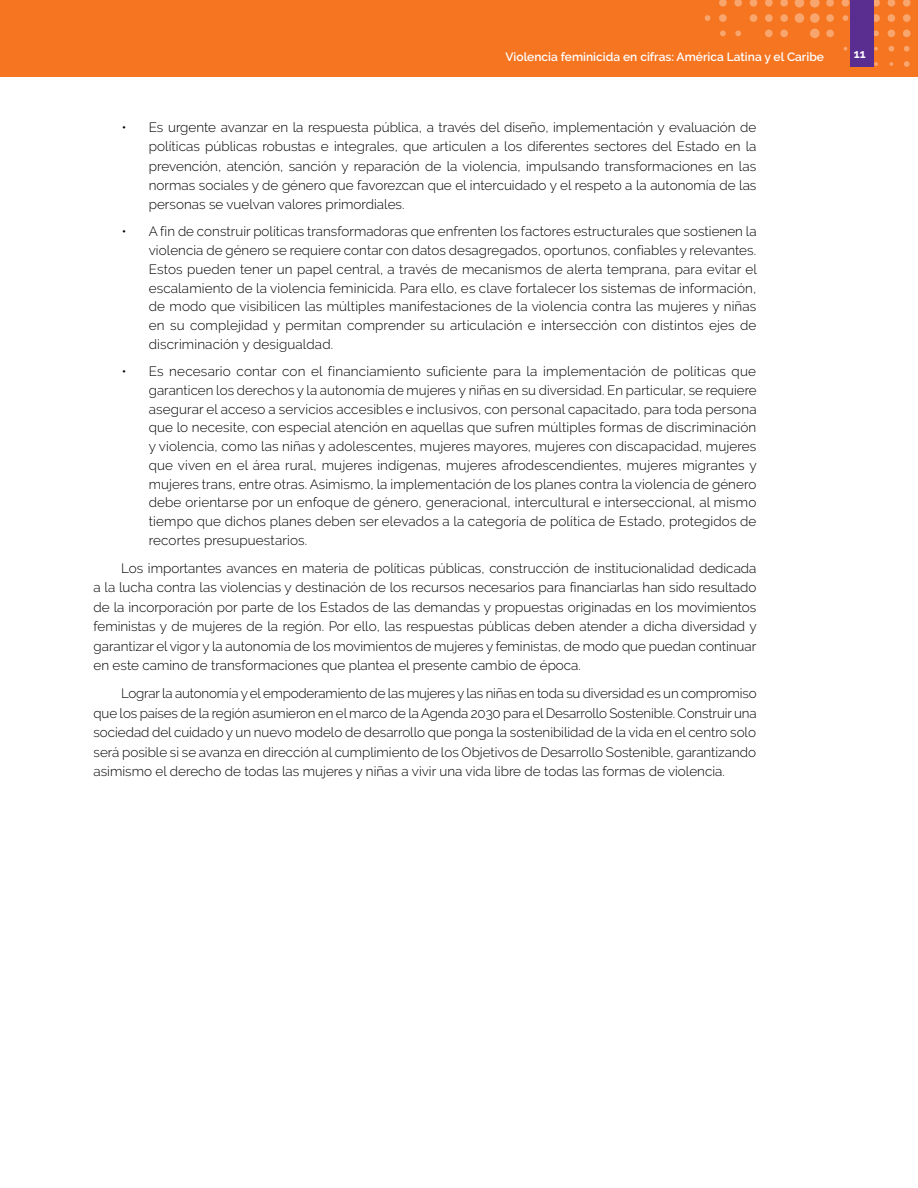
<style>
.page{position:relative;width:918px;height:1188px;background:#fff}
.page>*{position:absolute;margin:0;border:0;box-sizing:border-box;transform-origin:0 0}
.t1{font:300 13.5px/18.8px "Raleway";color:#000;text-align:justify}
.t2{font:600 12px "Raleway";color:#fff}
.t3{font:700 12px "Raleway";color:#fff}
</style>
<div class="page">
<div style="left:0;top:0;width:918px;height:77px;background:#f57521"></div>
<svg style="left:844px;top:47px;width:3px;height:4px"></svg>
<svg style="left:843px;top:15px;width:5px;height:6px"></svg>
<svg style="left:842px;top:0;width:7px;height:7px"></svg>
<svg style="left:874px;top:62px;width:4px;height:4px"></svg>
<svg style="left:874px;top:47px;width:4px;height:4px"></svg>
<svg style="left:874px;top:31px;width:5px;height:5px"></svg>
<div style="left:872px;top:14px;width:8px;height:8px;background:#f8a56e;border-radius:50%"></div>
<svg style="left:874px;top:0;width:6px;height:7px"></svg>
<svg style="left:889px;top:62px;width:4px;height:4px"></svg>
<svg style="left:889px;top:46px;width:5px;height:6px"></svg>
<div style="left:888px;top:30px;width:7px;height:7px;background:#f8a56e;border-radius:50%"></div>
<div style="left:888px;top:14px;width:7px;height:8px;background:#f8a56e;border-radius:50%"></div>
<svg style="left:888px;top:0;width:7px;height:7px"></svg>
<svg style="left:904px;top:61px;width:6px;height:6px"></svg>
<svg style="left:904px;top:46px;width:6px;height:6px"></svg>
<div style="left:903px;top:30px;width:8px;height:7px;background:#f8a56e;border-radius:50%"></div>
<div style="left:903px;top:14px;width:8px;height:8px;background:#f8a56e;border-radius:50%"></div>
<svg style="left:903px;top:0;width:8px;height:7px"></svg>
<svg style="left:705px;top:15px;width:5px;height:6px"></svg>
<svg style="left:720px;top:31px;width:6px;height:5px"></svg>
<svg style="left:719px;top:14px;width:8px;height:8px"></svg>
<svg style="left:719px;top:0;width:8px;height:7px"></svg>
<svg style="left:735px;top:31px;width:6px;height:5px"></svg>
<svg style="left:734px;top:0;width:8px;height:7px"></svg>
<div style="left:750px;top:14px;width:7px;height:8px;background:#f8a56e;border-radius:50%"></div>
<svg style="left:750px;top:0;width:7px;height:7px"></svg>
<div style="left:765px;top:30px;width:8px;height:7px;background:#f8a56e;border-radius:50%"></div>
<div style="left:765px;top:14px;width:8px;height:8px;background:#f8a56e;border-radius:50%"></div>
<svg style="left:765px;top:0;width:8px;height:7px"></svg>
<div style="left:780px;top:30px;width:8px;height:7px;background:#f8a56e;border-radius:50%"></div>
<div style="left:780px;top:14px;width:8px;height:8px;background:#f8a56e;border-radius:50%"></div>
<svg style="left:780px;top:0;width:8px;height:7px"></svg>
<svg style="left:795px;top:13px;width:9px;height:10px"></svg>
<svg style="left:795px;top:0;width:9px;height:8px"></svg>
<div style="left:810px;top:29px;width:10px;height:9px;background:#f8a56e;border-radius:50%"></div>
<svg style="left:810px;top:13px;width:10px;height:10px"></svg>
<svg style="left:810px;top:0;width:10px;height:8px"></svg>
<div style="left:826px;top:30px;width:8px;height:7px;background:#f8a56e;border-radius:50%"></div>
<svg style="left:826px;top:14px;width:8px;height:8px"></svg>
<svg style="left:826px;top:0;width:8px;height:7px"></svg>
<div style="left:850px;top:0;width:24px;height:67px;background:#5a2e91"></div>
<p class="t2" style="left:505px;top:50px;width:320px">Violencia feminicida en cifras: América Latina y el Caribe</p>
<p class="t3" style="left:854px;top:47px;width:13px">11</p>
<p class="t1" style="left:149px;top:117px;width:609px;line-height:19.4px;text-indent:-27px">• Es urgente avanzar en la respuesta pública, a través del diseño, implementación y evaluación de políticas públicas robustas e integrales, que articulen a los diferentes sectores del Estado en la prevención, atención, sanción y reparación de la violencia, impulsando transformaciones en las normas sociales y de género que favorezcan que el intercuidado y el respeto a la autonomía de las personas se vuelvan valores primordiales.</p>
<p class="t1" style="left:149px;top:222px;width:610px;text-indent:-27px">• A fin de construir políticas transformadoras que enfrenten los factores estructurales que sostienen la violencia de género se requiere contar con datos desagregados, oportunos, confiables y relevantes.<br>Estos pueden tener un papel central, a través de mecanismos de alerta temprana, para evitar el escalamiento de la violencia feminicida. Para ello, es clave fortalecer los sistemas de información, de modo que visibilicen las múltiples manifestaciones de la violencia contra las mujeres y niñas en su complejidad y permitan comprender su articulación e intersección con distintos ejes de discriminación y desigualdad.</p>
<p class="t1" style="left:149px;top:362px;width:609px;text-indent:-27px">• Es necesario contar con el financiamiento suficiente para la implementación de políticas que garanticen los derechos y la autonomía de mujeres y niñas en su diversidad. En particular, se requiere asegurar el acceso a servicios accesibles e inclusivos, con personal capacitado, para toda persona que lo necesite, con especial atención en aquellas que sufren múltiples formas de discriminación y violencia, como las niñas y adolescentes, mujeres mayores, mujeres con discapacidad, mujeres que viven en el área rural, mujeres indígenas, mujeres afrodescendientes, mujeres migrantes y mujeres trans, entre otras. Asimismo, la implementación de los planes contra la violencia de género debe orientarse por un enfoque de género, generacional, intercultural e interseccional, al mismo tiempo que dichos planes deben ser elevados a la categoría de política de Estado, protegidos de recortes presupuestarios.</p>
<p class="t1" style="left:94px;top:558px;width:665px;line-height:19.5px;text-indent:28px">Los importantes avances en materia de políticas públicas, construcción de institucionalidad dedicada a la lucha contra las violencias y destinación de los recursos necesarios para financiarlas han sido resultado de la incorporación por parte de los Estados de las demandas y propuestas originadas en los movimientos feministas y de mujeres de la región. Por ello, las respuestas públicas deben atender a dicha diversidad y garantizar el vigor y la autonomía de los movimientos de mujeres y feministas, de modo que puedan continuar en este camino de transformaciones que plantea el presente cambio de época.</p>
<p class="t1" style="left:94px;top:684px;width:665px;line-height:19.5px;text-indent:28px">Lograr la autonomía y el empoderamiento de las mujeres y las niñas en toda su diversidad es un compromiso que los países de la región asumieron en el marco de la Agenda 2030 para el Desarrollo Sostenible. Construir una sociedad del cuidado y un nuevo modelo de desarrollo que ponga la sostenibilidad de la vida en el centro solo será posible si se avanza en dirección al cumplimiento de los Objetivos de Desarrollo Sostenible, garantizando asimismo el derecho de todas las mujeres y niñas a vivir una vida libre de todas las formas de violencia.</p>
</div>
